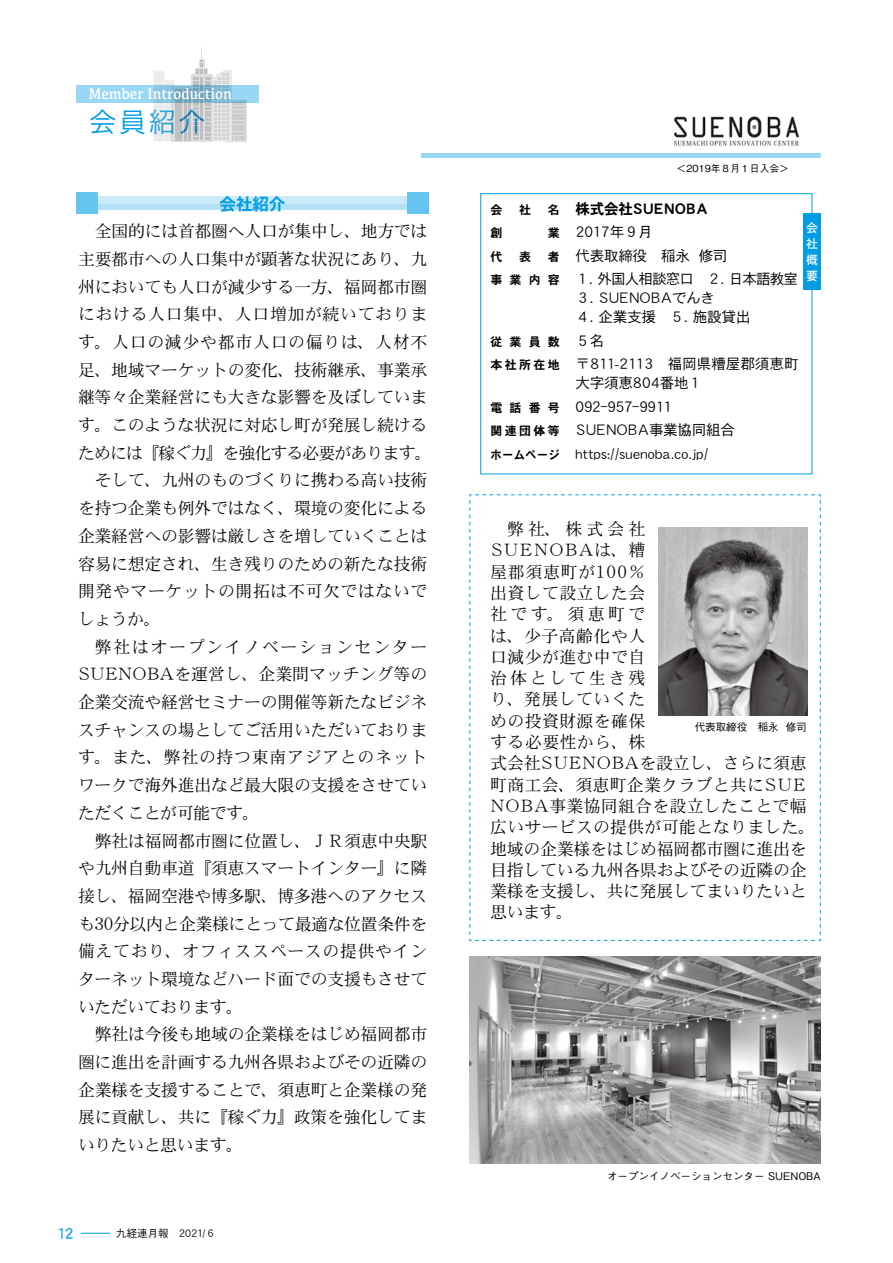
<style>
.page{position:relative;width:893px;height:1263px;background:#fff}
.page>*{position:absolute;margin:0;border:0;box-sizing:border-box;transform-origin:0 0}
.t1{font:27px "Hira Kaku Pro W3";color:#009de6}
.t2{font:16.8px "DFHS Mincho Std W3";letter-spacing:-.015em;color:#000}
.t3{font:16.8px/21.3px "DFHS Mincho Std W3";letter-spacing:.015em;color:#000}
.t4{font:16.8px "DFHS Mincho Std W3";letter-spacing:.04em;color:#000}
.t5{font:16.8px "DFHS Mincho Std W3";letter-spacing:.045em;color:#000}
.t6{font:16.8px "DFHS Mincho Std W3";letter-spacing:-.05em;color:#000}
.t7{font:16.8px "DFHS Mincho Std W3";letter-spacing:.035em;color:#000}
.t8{font:16.8px "DFHS Mincho Std W3";letter-spacing:.1em;color:#000}
.t9{font:16.8px "DFHS Gothic Std W7";color:#009de6}
.t10{font:15.75px "Kefa";color:#fff;scale:.95 1}
.t11{font:15px "DFHS Gothic Std W5";color:#009de6}
.t12{font:14.7px/23.4px "DFHS Gothic Std W3";letter-spacing:-.025em;color:#000}
.t13{font:14.7px/23.4px "DFHS Gothic Std W3";letter-spacing:-.065em;color:#000}
.t14{font:14.7px/23.4px "DFHS Gothic Std W3";letter-spacing:-.005em;color:#000}
.t15{font:14.7px "DFHS Gothic Std W7";letter-spacing:-.25em;color:#000}
.t16{font:12px/23.4px "DFHS Gothic Std W7";letter-spacing:.195em;color:#000;text-align:right}
.t17{font:12px/16px "DFHS Gothic Std W5";color:#fff;text-align:justify}
.t18{font:500 10.5px "Gothic BBB Pro";color:#000}
.t19{font:10.5px "DFHS Gothic Std W3";color:#000}
.t20{font:500 9.75px "Gothic BBB Pro";color:#000}
</style>
<div class="page">
<hr style="left:81px;top:1233px;width:30px;height:1px;background:#009de6">
<div style="left:85px;top:198px;width:327px;height:12px;background:#b3e2f7"></div>
<div style="left:85px;top:196px;width:327px;height:8px;background:#ccebfa"></div>
<div style="left:77px;top:193px;width:21px;height:21px;background:#66c4f0"></div>
<div style="left:407px;top:193px;width:21px;height:21px;background:#66c4f0"></div>
<svg style="left:153px;top:70px;width:21px;height:71px"></svg>
<div style="left:226px;top:100px;width:21px;height:41px;background:#ddd"></div>
<svg style="left:172px;top:103px;width:19px;height:38px"></svg>
<hr style="left:175px;top:89px;width:4px;height:51px;background:#c0c0c0">
<hr style="left:179px;top:89px;width:3px;height:51px;background:#000">
<hr style="left:184px;top:89px;width:2px;height:51px;background:#000">
<hr style="left:188px;top:89px;width:3px;height:51px;background:#000">
<div style="left:191px;top:74px;width:21px;height:67px;background:#dfdfdf"></div>
<svg style="left:193px;top:47px;width:52px;height:94px"></svg>
<svg style="left:77px;top:85px;width:182px;height:18px;fill:#99d8f5"></svg>
<hr style="left:421px;top:153px;width:400px;height:4px;background:#99d8f5">
<div style="left:804px;top:214px;width:17px;height:76px;background:#009de6"></div>
<svg style="left:469px;top:494px;width:352px;height:447px"></svg>
<img style="left:658px;top:528px;width:149px;height:187px">
<img style="left:673px;top:116px;width:126px;height:30px">
<img style="left:470px;top:957px;width:351px;height:206px">
<p class="t10" style="left:89px;top:84px;width:152px">Member Introduction</p>
<h1 class="t1" style="left:89px;top:97px;width:118px">会員紹介</h1>
<p class="t9" style="left:220px;top:194px;width:68px">会社紹介</p>
<p class="t2" style="left:95px;top:222px;width:334px">全国的には首都圏へ人口が集中し、地方では</p>
<p class="t2" style="left:78px;top:250px;width:351px">主要都市への人口集中が顕著な状況にあり、九</p>
<p class="t2" style="left:78px;top:277px;width:351px">州においても人口が減少する一方、福岡都市圏</p>
<p class="t4" style="left:78px;top:305px;width:351px">における人口集中、人口増加が続いておりま</p>
<p class="t5" style="left:78px;top:333px;width:351px">す。人口の減少や都市人口の偏りは、人材不</p>
<p class="t2" style="left:78px;top:361px;width:351px">足、地域マーケットの変化、技術継承、事業承</p>
<p class="t2" style="left:78px;top:388px;width:351px">継等々企業経営にも大きな影響を及ぼしていま</p>
<p class="t2" style="left:78px;top:416px;width:351px">す。このような状況に対応し町が発展し続ける</p>
<p class="t6" style="left:78px;top:444px;width:355px">ためには『稼ぐ力』を強化する必要があります。</p>
<p class="t2" style="left:95px;top:471px;width:334px">そして、九州のものづくりに携わる高い技術</p>
<p class="t2" style="left:78px;top:499px;width:351px">を持つ企業も例外ではなく、環境の変化による</p>
<p class="t2" style="left:78px;top:527px;width:351px">企業経営への影響は厳しさを増していくことは</p>
<p class="t2" style="left:78px;top:554px;width:351px">容易に想定され、生き残りのための新たな技術</p>
<p class="t7" style="left:78px;top:582px;width:351px">開発やマーケットの開拓は不可欠ではないで</p>
<p class="t2" style="left:78px;top:610px;width:84px">しょうか。</p>
<p class="t8" style="left:95px;top:637px;width:334px">弊社はオープンイノベーションセンター</p>
<p class="t2" style="left:76px;top:665px;width:353px">ＳＵＥＮＯＢＡを運営し、企業間マッチング等の</p>
<p class="t2" style="left:78px;top:693px;width:351px">企業交流や経営セミナーの開催等新たなビジネ</p>
<p class="t2" style="left:78px;top:721px;width:351px">スチャンスの場としてご活用いただいておりま</p>
<p class="t5" style="left:78px;top:748px;width:351px">す。また、弊社の持つ東南アジアとのネット</p>
<p class="t2" style="left:78px;top:776px;width:351px">ワークで海外進出など最大限の支援をさせてい</p>
<p class="t2" style="left:78px;top:804px;width:183px">ただくことが可能です。</p>
<p class="t2" style="left:95px;top:831px;width:334px">弊社は福岡都市圏に位置し、ＪＲ須恵中央駅</p>
<p class="t2" style="left:78px;top:859px;width:351px">や九州自動車道『須恵スマートインター』に隣</p>
<p class="t2" style="left:78px;top:887px;width:351px">接し、福岡空港や博多駅、博多港へのアクセス</p>
<p class="t2" style="left:78px;top:914px;width:351px">も３０分以内と企業様にとって最適な位置条件を</p>
<p class="t4" style="left:78px;top:942px;width:351px">備えており、オフィススペースの提供やイン</p>
<p class="t2" style="left:78px;top:970px;width:351px">ターネット環境などハード面での支援もさせて</p>
<p class="t2" style="left:78px;top:997px;width:166px">いただいております。</p>
<p class="t2" style="left:95px;top:1025px;width:334px">弊社は今後も地域の企業様をはじめ福岡都市</p>
<p class="t2" style="left:78px;top:1053px;width:351px">圏に進出を計画する九州各県およびその近隣の</p>
<p class="t2" style="left:78px;top:1080px;width:351px">企業様を支援することで、須恵町と企業様の発</p>
<p class="t2" style="left:78px;top:1108px;width:351px">展に貢献し、共に『稼ぐ力』政策を強化してま</p>
<p class="t2" style="left:78px;top:1136px;width:166px">いりたいと思います。</p>
<p class="t11" style="left:54px;top:1225px;width:24px">１２</p>
<p class="t19" style="left:116px;top:1228px;width:101px">九経連月報　２０２１/６</p>
<p class="t16" style="left:490px;top:198px;width:13px">会</p>
<p class="t16" style="left:519px;top:198px;width:13px">社</p>
<p class="t16" style="left:548px;top:198px;width:13px">名</p>
<p class="t16" style="left:490px;top:221px;width:13px">創</p>
<p class="t16" style="left:548px;top:221px;width:13px">業</p>
<p class="t16" style="left:490px;top:244px;width:13px">代</p>
<p class="t16" style="left:519px;top:244px;width:13px">表</p>
<p class="t16" style="left:490px;top:244px;width:71px">者<br>事業内容</p>
<p class="t16" style="left:490px;top:330px;width:71px;text-align:left">従業員数本社所在地</p>
<p class="t16" style="left:490px;top:396px;width:71px;text-align:justify">電話番号関連団体等ホームページ</p>
<p class="t20" style="left:677px;top:160px;width:114px">＜2019年８月１日入会＞</p>
<p class="t15" style="left:576px;top:201px;width:135px">株式会社ＳＵＥＮＯＢＡ</p>
<p class="t13" style="left:573px;top:220px;width:227px">２０１７年９月<br>代表取締役　稲永 修司<br>１．外国人相談窓口　２．日本語教室</p>
<p class="t12" style="left:576px;top:288px;width:176px;line-height:19.2px">３．ＳＵＥＮＯＢＡでんき<br>４．企業支援　５．施設貸出</p>
<p class="t14" style="left:576px;top:329px;width:225px">５名<br>〒８１１-２１１３　福岡県糟屋郡須恵町</p>
<p class="t12" style="left:573px;top:371px;width:164px">大字須恵８０４番地１<br>０９２-９５７-９９１１<br>ＳＵＥＮＯＢＡ事業協同組合https://suenoba.co.jp/</p>
<p class="t17" style="left:806px;top:220px;width:13px">会社概要</p>
<p class="t3" style="left:488px;top:518px;width:328px;text-indent:19px">弊社、株式会社<br>ＳＵＥＮＯＢＡは、糟<br>屋郡須恵町が１００％<br>出資して設立した会<br>社です。須恵町で<br>は、少子高齢化や人<br>口減少が進む中で自<br>治体として生き残<br>り、発展していくた<br>めの投資財源を確保<br>する必要性から、株<br>式会社ＳＵＥＮＯＢＡを設立し、さらに須恵町商工会、須恵町企業クラブと共にＳＵＥ<br>ＮＯＢＡ事業協同組合を設立したことで幅広いサービスの提供が可能となりました。地域の企業様をはじめ福岡都市圏に進出を目指している九州各県およびその近隣の企業様を支援し、共に発展してまいりたいと思います。</p>
<p class="t18" style="left:695px;top:718px;width:113px">代表取締役　稲永 修司</p>
<p class="t18" style="left:607px;top:1167px;width:215px">オープンイノベーションセンター SUENOBA</p>
</div>
